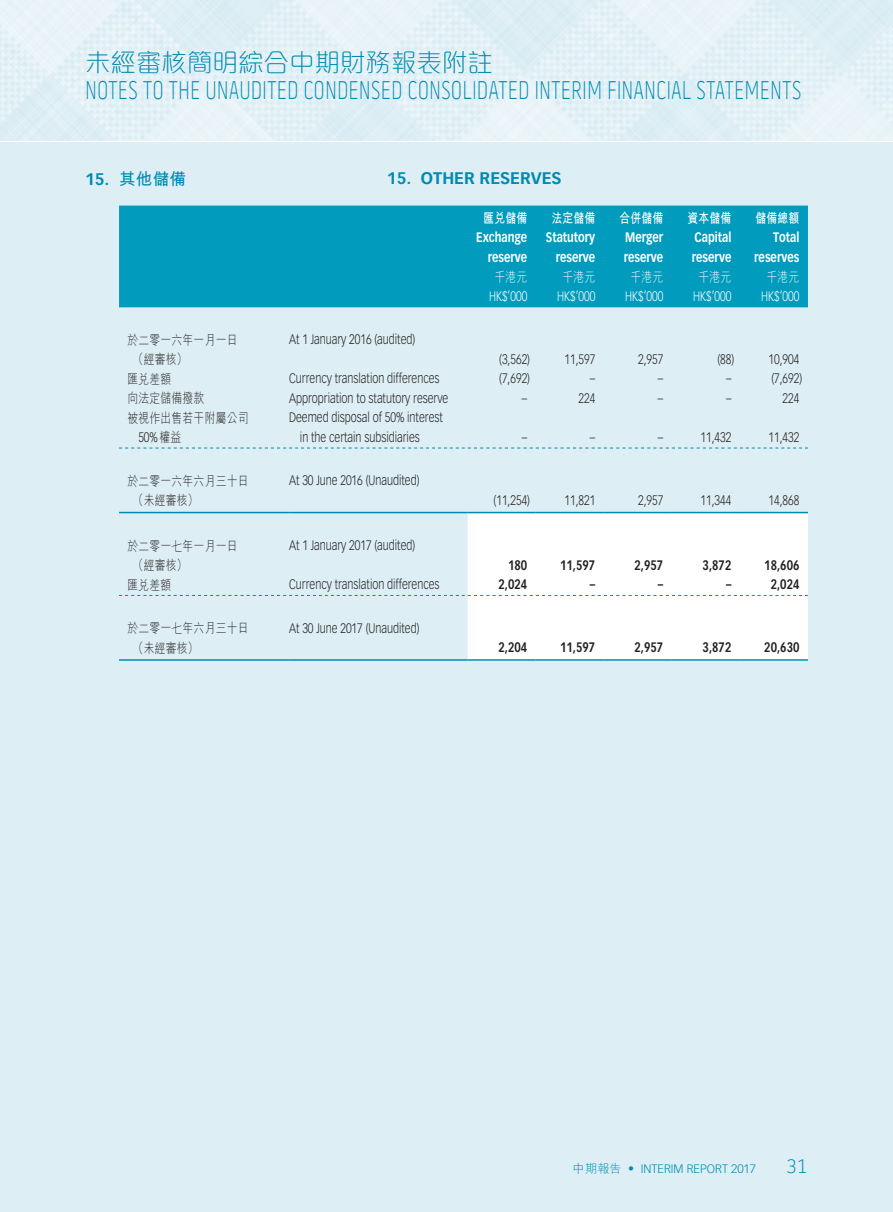
<style>
.page{position:relative;width:893px;height:1212px;background:#fff}
.page>*{position:absolute;margin:0;border:0;box-sizing:border-box;transform-origin:0 0}
.t1{font:100 25.5px "Battersea";color:#008bb0;scale:.75 1}
.t2{font:300 25.5px "M Elle HK";color:#008bb0}
.t3{font:100 19.5px "Battersea";color:#008bb0}
._01_H1_E{font:700 16.5px "Vectora LT Std";color:#008bb0}
._001_H1_C{font:700 16.5px "M Hei HK";color:#008bb0}
._50_Table_txt{font:300 13.5px "Vectora LT Std";color:#231f20;scale:.8 1}
._50_Table_txt-2{font:300 13.5px "M Hei HK";letter-spacing:.02em;color:#231f20;scale:.8 1}
._50_Table_txt-3{font:700 13.5px "Vectora LT Std";color:#fff;scale:.8 1}
._50_Table_txt-4{font:700 13.5px "Vectora LT Std";color:#231f20;scale:.8 1}
._50_Table_txt-5{font:300 13.5px "Vectora LT Std";color:#fff;scale:.8 1}
._50_Table_txt-6{font:700 13.5px "M Hei HK";letter-spacing:.02em;color:#fff;scale:.8 1}
._50_Table_txt-7{font:300 13.5px "M Hei HK";letter-spacing:.02em;color:#fff;scale:.8 1}
.t4{font:300 12px "Vectora LT Std";color:#008bb0}
.s1{font-family:"Vectora LT Std"}
.s2{font-family:"M Hei HK"}
</style>
<div class="page">
<img style="left:0;top:0;width:893px;height:140px">
<div style="left:0;top:143px;width:893px;height:1069px;background:#ddeef5"></div>
<div style="left:119px;top:206px;width:689px;height:101px;background:#009bbd"></div>
<div style="left:468px;top:513px;width:340px;height:146px;background:#fff"></div>
<svg style="left:119px;top:448px;width:689px;height:1px"></svg>
<hr style="left:119px;top:512px;width:170px;height:1px;background:#008bb0">
<hr style="left:289px;top:512px;width:179px;height:1px;background:#008bb0">
<hr style="left:468px;top:512px;width:68px;height:1px;background:#008bb0">
<hr style="left:536px;top:512px;width:68px;height:1px;background:#008bb0">
<hr style="left:604px;top:512px;width:68px;height:1px;background:#008bb0">
<hr style="left:672px;top:512px;width:68px;height:1px;background:#008bb0">
<hr style="left:740px;top:512px;width:68px;height:1px;background:#008bb0">
<svg style="left:119px;top:595px;width:689px;height:1px"></svg>
<hr style="left:119px;top:659px;width:170px;height:2px;background:#008bb0">
<hr style="left:289px;top:659px;width:179px;height:2px;background:#008bb0">
<hr style="left:468px;top:659px;width:68px;height:2px;background:#008bb0">
<hr style="left:536px;top:659px;width:68px;height:2px;background:#008bb0">
<hr style="left:604px;top:659px;width:68px;height:2px;background:#008bb0">
<hr style="left:672px;top:659px;width:68px;height:2px;background:#008bb0">
<hr style="left:740px;top:659px;width:68px;height:2px;background:#008bb0">
<h1 class="t2" style="left:85px;top:49px;width:409px">未經審核簡明綜合中期財務報表附註</h1>
<h1 class="t1" style="left:85px;top:75px;width:957px">NOTES TO THE UNAUDITED CONDENSED CONSOLIDATED INTERIM FINANCIAL STATEMENTS</h1>
<p class="_001_H1_C" style="left:85px;top:167px;width:103px"><span class="s1">15.</span> 其他儲備</p>
<p class="_01_H1_E" style="left:387px;top:168px;width:176px">15. OTHER RESERVES</p>
<p class="_50_Table_txt-6" style="left:483px;top:209px;width:56px">匯兌儲備</p>
<p class="_50_Table_txt-6" style="left:551px;top:209px;width:56px">法定儲備</p>
<p class="_50_Table_txt-6" style="left:619px;top:209px;width:56px">合併儲備</p>
<p class="_50_Table_txt-6" style="left:687px;top:209px;width:56px">資本儲備</p>
<p class="_50_Table_txt-6" style="left:756px;top:209px;width:56px">儲備總額</p>
<p class="_50_Table_txt-3" style="left:476px;top:229px;width:65px">Exchange</p>
<p class="_50_Table_txt-3" style="left:488px;top:249px;width:51px">reserve</p>
<p class="_50_Table_txt-3" style="left:694px;top:229px;width:48px">Capital</p>
<p class="_50_Table_txt-3" style="left:692px;top:249px;width:51px">reserve</p>
<p class="_50_Table_txt-3" style="left:773px;top:229px;width:34px">Total</p>
<p class="_50_Table_txt-3" style="left:754px;top:249px;width:58px">reserves</p>
<p class="_50_Table_txt-3" style="left:546px;top:229px;width:63px">Statutory</p>
<p class="_50_Table_txt-3" style="left:556px;top:249px;width:51px">reserve</p>
<p class="_50_Table_txt-3" style="left:625px;top:229px;width:49px">Merger</p>
<p class="_50_Table_txt-3" style="left:624px;top:249px;width:51px">reserve</p>
<p class="_50_Table_txt-2" style="left:128px;top:333px;width:139px">於二零一六年一月一日</p>
<p class="_50_Table_txt-2" style="left:133px;top:352px;width:70px">（經審核）</p>
<p class="_50_Table_txt" style="left:289px;top:331px;width:159px">At 1 January 2016 (audited)</p>
<p class="_50_Table_txt-7" style="left:494px;top:270px;width:43px">千港元</p>
<p class="_50_Table_txt-7" style="left:562px;top:270px;width:43px">千港元</p>
<p class="_50_Table_txt-7" style="left:630px;top:270px;width:43px">千港元</p>
<p class="_50_Table_txt-7" style="left:698px;top:270px;width:43px">千港元</p>
<p class="_50_Table_txt-7" style="left:767px;top:270px;width:43px">千港元</p>
<p class="_50_Table_txt-5" style="left:489px;top:288px;width:49px">HK$’000</p>
<p class="_50_Table_txt-5" style="left:557px;top:288px;width:49px">HK$’000</p>
<p class="_50_Table_txt-5" style="left:625px;top:288px;width:49px">HK$’000</p>
<p class="_50_Table_txt-5" style="left:693px;top:288px;width:49px">HK$’000</p>
<p class="_50_Table_txt-5" style="left:761px;top:288px;width:49px">HK$’000</p>
<p class="_50_Table_txt" style="left:499px;top:351px;width:40px">(3,562)</p>
<p class="_50_Table_txt" style="left:564px;top:351px;width:40px">11,597</p>
<p class="_50_Table_txt" style="left:638px;top:351px;width:33px">2,957</p>
<p class="_50_Table_txt" style="left:717px;top:351px;width:23px">(88)</p>
<p class="_50_Table_txt" style="left:768px;top:351px;width:40px">10,904</p>
<p class="_50_Table_txt-2" style="left:128px;top:372px;width:56px">匯兌差額</p>
<p class="_50_Table_txt" style="left:289px;top:370px;width:190px">Currency translation differences</p>
<p class="_50_Table_txt" style="left:499px;top:370px;width:40px">(7,692)</p>
<p class="_50_Table_txt" style="left:590px;top:370px;width:8px">–</p>
<p class="_50_Table_txt" style="left:658px;top:370px;width:8px">–</p>
<p class="_50_Table_txt" style="left:726px;top:370px;width:8px">–</p>
<p class="_50_Table_txt" style="left:771px;top:370px;width:40px">(7,692)</p>
<p class="_50_Table_txt-2" style="left:128px;top:391px;width:98px">向法定儲備撥款</p>
<p class="_50_Table_txt" style="left:289px;top:390px;width:201px">Appropriation to statutory reserve</p>
<p class="_50_Table_txt" style="left:522px;top:390px;width:8px">–</p>
<p class="_50_Table_txt" style="left:578px;top:390px;width:23px">224</p>
<p class="_50_Table_txt" style="left:658px;top:390px;width:8px">–</p>
<p class="_50_Table_txt" style="left:726px;top:390px;width:8px">–</p>
<p class="_50_Table_txt" style="left:783px;top:390px;width:23px">224</p>
<p class="_50_Table_txt-2" style="left:128px;top:411px;width:153px">被視作出售若干附屬公司</p>
<p class="_50_Table_txt" style="left:138px;top:429px;width:55px">50%<span class="s2">權益</span></p>
<p class="_50_Table_txt" style="left:289px;top:409px;width:194px">Deemed disposal of 50% interest</p>
<p class="_50_Table_txt" style="left:300px;top:429px;width:151px">in the certain subsidiaries</p>
<p class="_50_Table_txt" style="left:522px;top:429px;width:8px">–</p>
<p class="_50_Table_txt" style="left:590px;top:429px;width:8px">–</p>
<p class="_50_Table_txt" style="left:658px;top:429px;width:8px">–</p>
<p class="_50_Table_txt" style="left:700px;top:429px;width:40px">11,432</p>
<p class="_50_Table_txt" style="left:768px;top:429px;width:40px">11,432</p>
<p class="_50_Table_txt-2" style="left:128px;top:474px;width:153px">於二零一六年六月三十日</p>
<p class="_50_Table_txt-2" style="left:133px;top:493px;width:83px">（未經審核）</p>
<p class="_50_Table_txt-2" style="left:128px;top:539px;width:139px">於二零一七年一月一日</p>
<p class="_50_Table_txt-2" style="left:133px;top:558px;width:70px">（經審核）</p>
<p class="_50_Table_txt" style="left:289px;top:472px;width:164px">At 30 June 2016 (Unaudited)</p>
<p class="_50_Table_txt" style="left:289px;top:537px;width:159px">At 1 January 2017 (audited)</p>
<p class="_50_Table_txt" style="left:494px;top:492px;width:47px">(11,254)</p>
<p class="_50_Table_txt" style="left:564px;top:492px;width:40px">11,821</p>
<p class="_50_Table_txt" style="left:638px;top:492px;width:33px">2,957</p>
<p class="_50_Table_txt" style="left:700px;top:492px;width:40px">11,344</p>
<p class="_50_Table_txt" style="left:768px;top:492px;width:40px">14,868</p>
<p class="_50_Table_txt-4" style="left:508px;top:556px;width:25px">180</p>
<p class="_50_Table_txt-4" style="left:560px;top:556px;width:45px">11,597</p>
<p class="_50_Table_txt-4" style="left:635px;top:556px;width:37px">2,957</p>
<p class="_50_Table_txt-4" style="left:703px;top:556px;width:37px">3,872</p>
<p class="_50_Table_txt-4" style="left:764px;top:556px;width:45px">18,606</p>
<p class="_50_Table_txt-2" style="left:128px;top:578px;width:56px">匯兌差額</p>
<p class="_50_Table_txt" style="left:289px;top:576px;width:190px">Currency translation differences</p>
<p class="_50_Table_txt-4" style="left:498px;top:576px;width:37px">2,024</p>
<p class="_50_Table_txt-4" style="left:590px;top:576px;width:8px">–</p>
<p class="_50_Table_txt-4" style="left:658px;top:576px;width:8px">–</p>
<p class="_50_Table_txt-4" style="left:726px;top:576px;width:8px">–</p>
<p class="_50_Table_txt-4" style="left:771px;top:576px;width:37px">2,024</p>
<p class="_50_Table_txt-2" style="left:128px;top:621px;width:153px">於二零一七年六月三十日</p>
<p class="_50_Table_txt-2" style="left:133px;top:641px;width:83px">（未經審核）</p>
<p class="_50_Table_txt" style="left:289px;top:620px;width:164px">At 30 June 2017 (Unaudited)</p>
<p class="_50_Table_txt-4" style="left:498px;top:639px;width:37px">2,204</p>
<p class="_50_Table_txt-4" style="left:560px;top:639px;width:45px">11,597</p>
<p class="_50_Table_txt-4" style="left:635px;top:639px;width:37px">2,957</p>
<p class="_50_Table_txt-4" style="left:703px;top:639px;width:37px">3,872</p>
<p class="_50_Table_txt-4" style="left:764px;top:639px;width:45px">20,630</p>
<p class="t4" style="left:573px;top:1162px;width:185px"><span class="s2">中期報告 •</span> INTERIM REPORT 2017</p>
<h2 class="t3" style="left:786px;top:1154px;width:24px">31</h2>
</div>
